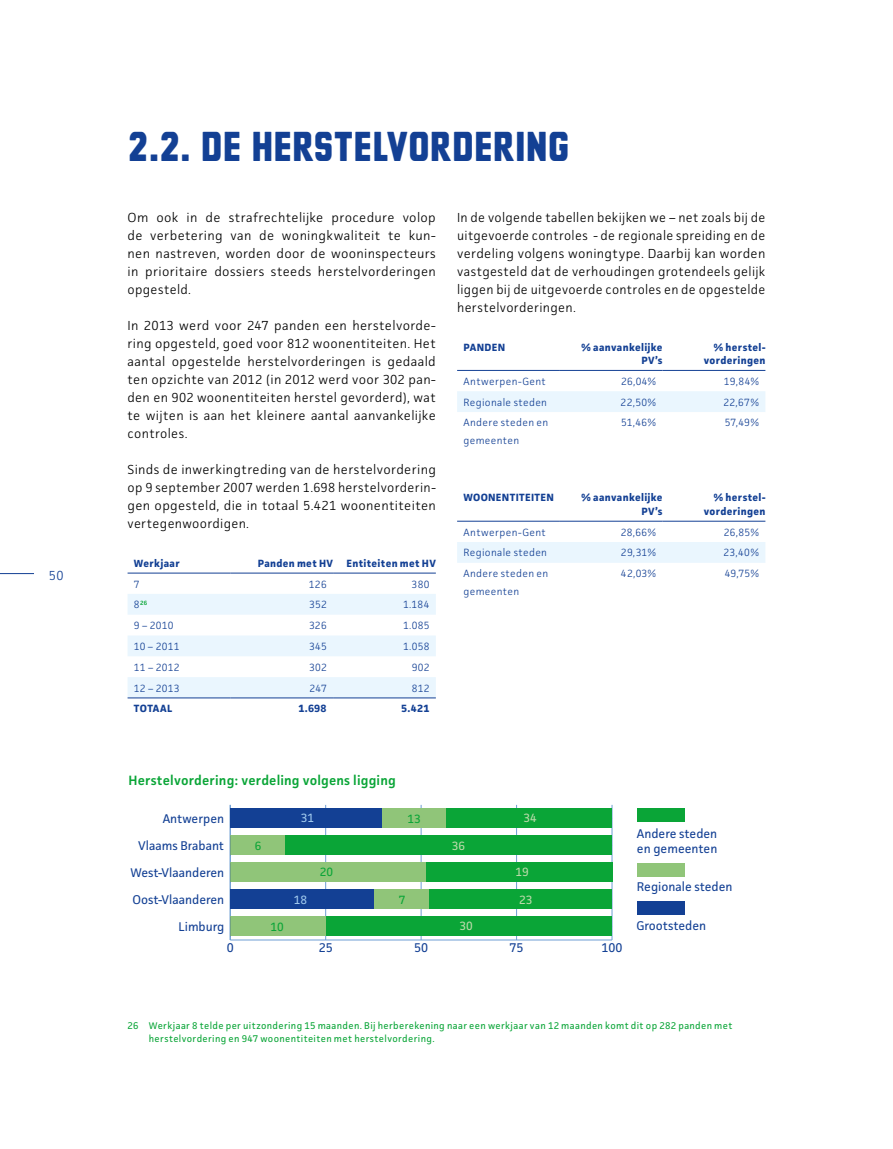
<style>
.page{position:relative;width:893px;height:1149px;background:#fff}
.page>*{position:absolute;margin:0;border:0;box-sizing:border-box;transform-origin:0 0}
.t1{font:700 45px "Berber King Caps";letter-spacing:-.01em;color:#134094}
.t2{font:600 13.5px "Facit";letter-spacing:.01em;color:#0aa537}
.t3{font:300 13.2px/18px "Facit";letter-spacing:.025em;color:#000;text-align:justify}
.t4{font:300 13.2px "Facit";color:#134094}
.t5{font:12.6px/15.1px "Facit";color:#134094}
.t6{font:12px "Facit";color:#bddbab}
.t7{font:12px "Facit";color:#0aa537}
.t8{font:12px "Facit";color:#a2cbee}
.t9{font:300 10.5px/18px "Facit";letter-spacing:.03em;color:#134094}
.t10{font:700 10.5px/13.5px "Facit";letter-spacing:.03em;color:#134094;text-align:right}
.t11{font:9.75px/13.5px "Facit";letter-spacing:.035em;color:#0aa537}
.t12{font:600 6.15px "Facit";color:#0aa537}
.s1{font-weight:300;font-size:10.5px;color:#134094}
</style>
<div class="page">
<svg style="left:128px;top:594px;width:308px;height:103px"></svg>
<hr style="left:128px;top:572px;width:102px;height:1px;background:#134094">
<hr style="left:230px;top:572px;width:103px;height:1px;background:#134094">
<hr style="left:333px;top:572px;width:103px;height:1px;background:#134094">
<hr style="left:128px;top:697px;width:102px;height:1px;background:#134094">
<hr style="left:230px;top:697px;width:103px;height:1px;background:#134094">
<hr style="left:333px;top:697px;width:103px;height:1px;background:#134094">
<div style="left:457px;top:391px;width:308px;height:21px;background:#eaf6fe"></div>
<hr style="left:457px;top:370px;width:103px;height:1px;background:#134094">
<hr style="left:560px;top:370px;width:103px;height:1px;background:#134094">
<hr style="left:663px;top:370px;width:102px;height:1px;background:#134094">
<div style="left:457px;top:542px;width:308px;height:20px;background:#eaf6fe"></div>
<hr style="left:457px;top:520px;width:103px;height:1px;background:#134094">
<hr style="left:560px;top:520px;width:103px;height:1px;background:#134094">
<hr style="left:663px;top:520px;width:102px;height:1px;background:#134094">
<hr style="left:230px;top:939px;width:382px;height:1px;background:#6f9ed4">
<hr style="left:325px;top:804px;width:1px;height:135px;background:#6f9ed4">
<hr style="left:421px;top:804px;width:1px;height:135px;background:#6f9ed4">
<hr style="left:516px;top:804px;width:1px;height:135px;background:#6f9ed4">
<hr style="left:612px;top:804px;width:1px;height:135px;background:#6f9ed4">
<hr style="left:230px;top:804px;width:1px;height:135px;background:#6f9ed4">
<div style="left:637px;top:807px;width:48px;height:14px;background:#0aa537"></div>
<div style="left:326px;top:916px;width:286px;height:19px;background:#0aa537"></div>
<div style="left:429px;top:889px;width:183px;height:19px;background:#0aa537"></div>
<div style="left:426px;top:862px;width:186px;height:19px;background:#0aa537"></div>
<div style="left:285px;top:835px;width:327px;height:19px;background:#0aa537"></div>
<div style="left:446px;top:808px;width:166px;height:19px;background:#0aa537"></div>
<div style="left:637px;top:862px;width:48px;height:14px;background:#90c579"></div>
<div style="left:230px;top:916px;width:96px;height:19px;background:#90c579"></div>
<div style="left:373px;top:889px;width:56px;height:19px;background:#90c579"></div>
<div style="left:230px;top:862px;width:196px;height:19px;background:#90c579"></div>
<div style="left:230px;top:835px;width:55px;height:19px;background:#90c579"></div>
<div style="left:382px;top:808px;width:64px;height:19px;background:#90c579"></div>
<div style="left:637px;top:901px;width:48px;height:13px;background:#134094"></div>
<div style="left:230px;top:889px;width:143px;height:19px;background:#134094"></div>
<div style="left:230px;top:808px;width:152px;height:19px;background:#134094"></div>
<hr style="left:0;top:573px;width:34px;height:1px;background:#134094">
<p class="t4" style="left:49px;top:566px;width:16px">50</p>
<h1 class="t1" style="left:128px;top:124px;width:444px">2.2. DE HERSTELVORDERING</h1>
<p class="t3" style="left:128px;top:208px;width:310px">Om ook in de strafrechtelijke procedure volop de verbetering van de woningkwaliteit te kun&shy;nen nastreven, worden door de wooninspecteurs in prioritaire dossiers steeds herstelvorderingen opgesteld.</p>
<p class="t3" style="left:128px;top:316px;width:310px">In 2013 werd voor 247 panden een herstelvorde&shy;ring opgesteld, goed voor 812 woonentiteiten. Het aantal opgestelde herstelvorderingen is gedaald ten opzichte van 2012 (in 2012 werd voor 302 pan&shy;den en 902 woonentiteiten herstel gevorderd), wat te wijten is aan het kleinere aantal aanvankelijke controles.</p>
<p class="t3" style="left:128px;top:460px;width:310px">Sinds de inwerkingtreding van de herstelvordering op 9 september 2007 werden 1.698 herstelvorderin&shy;gen opgesteld, die in totaal 5.421 woonentiteiten vertegenwoordigen.</p>
<p class="t10" style="left:134px;top:556px;width:47px">Werkjaar</p>
<p class="t10" style="left:258px;top:556px;width:77px">Panden met HV</p>
<p class="t10" style="left:347px;top:556px;width:91px">Entiteiten met HV</p>
<p class="t9" style="left:134px;top:574px;width:7px">7</p>
<p class="t9" style="left:309px;top:574px;width:19px">126</p>
<p class="t9" style="left:412px;top:574px;width:19px">380</p>
<p class="t12" style="left:134px;top:598px;width:15px"><span class="s1">8</span>26</p>
<p class="t9" style="left:309px;top:595px;width:19px">352</p>
<p class="t9" style="left:403px;top:595px;width:28px">1.184</p>
<p class="t9" style="left:134px;top:616px;width:41px">9 – 2010</p>
<p class="t9" style="left:309px;top:616px;width:19px">326</p>
<p class="t9" style="left:403px;top:616px;width:28px">1.085</p>
<p class="t9" style="left:134px;top:637px;width:47px">10 – 2011</p>
<p class="t9" style="left:309px;top:637px;width:19px">345</p>
<p class="t9" style="left:403px;top:637px;width:28px">1.058</p>
<p class="t9" style="left:134px;top:657px;width:47px">11 – 2012</p>
<p class="t9" style="left:309px;top:657px;width:19px">302</p>
<p class="t9" style="left:412px;top:657px;width:19px">902</p>
<p class="t9" style="left:134px;top:678px;width:47px">12 – 2013</p>
<p class="t9" style="left:310px;top:678px;width:19px">247</p>
<p class="t9" style="left:412px;top:678px;width:19px">812</p>
<p class="t10" style="left:134px;top:701px;width:40px">TOTAAL</p>
<p class="t10" style="left:298px;top:701px;width:30px">1.698</p>
<p class="t10" style="left:401px;top:701px;width:30px">5.421</p>
<p class="t3" style="left:457px;top:208px;width:310px">In de volgende tabellen bekijken we – net zoals bij de uitgevoerde controles - de regionale spreiding en de verdeling volgens woningtype. Daarbij kan worden vastgesteld dat de verhoudingen grotendeels gelijk liggen bij de uitgevoerde controles en de opgestelde herstelvorderingen.</p>
<p class="t10" style="left:463px;top:340px;width:43px">PANDEN</p>
<p class="t10" style="left:581px;top:340px;width:83px">% aanvankelijke<br>PV’s</p>
<p class="t10" style="left:704px;top:340px;width:63px">% herstel&shy;vorderingen</p>
<p class="t9" style="left:463px;top:372px;width:84px">Antwerpen-Gent</p>
<p class="t9" style="left:621px;top:372px;width:37px">26,04%</p>
<p class="t9" style="left:724px;top:372px;width:37px">19,84%</p>
<p class="t9" style="left:463px;top:392px;width:85px">Regionale steden</p>
<p class="t9" style="left:621px;top:392px;width:37px">22,50%</p>
<p class="t9" style="left:723px;top:392px;width:37px">22,67%</p>
<p class="t9" style="left:463px;top:413px;width:86px">Andere steden en gemeenten</p>
<p class="t9" style="left:621px;top:413px;width:37px">51,46%</p>
<p class="t9" style="left:725px;top:413px;width:36px">57,49%</p>
<p class="t10" style="left:463px;top:490px;width:92px">WOONENTITEITEN</p>
<p class="t10" style="left:581px;top:490px;width:83px">% aanvankelijke<br>PV’s</p>
<p class="t10" style="left:704px;top:490px;width:63px">% herstel&shy;vorderingen</p>
<p class="t9" style="left:463px;top:522px;width:84px">Antwerpen-Gent</p>
<p class="t9" style="left:621px;top:522px;width:37px">28,66%</p>
<p class="t9" style="left:724px;top:522px;width:37px">26,85%</p>
<p class="t9" style="left:463px;top:543px;width:85px">Regionale steden</p>
<p class="t9" style="left:621px;top:543px;width:37px">29,31%</p>
<p class="t9" style="left:723px;top:543px;width:37px">23,40%</p>
<p class="t9" style="left:463px;top:564px;width:86px">Andere steden en gemeenten</p>
<p class="t9" style="left:621px;top:564px;width:37px">42,03%</p>
<p class="t9" style="left:725px;top:564px;width:36px">49,75%</p>
<p class="t2" style="left:129px;top:771px;width:269px">Herstelvordering: verdeling volgens ligging</p>
<p class="t5" style="left:163px;top:810px;width:63px">Antwerpen</p>
<p class="t8" style="left:301px;top:810px;width:15px">31</p>
<p class="t5" style="left:138px;top:837px;width:88px">Vlaams Brabant</p>
<p class="t5" style="left:131px;top:864px;width:95px">West-Vlaanderen</p>
<p class="t7" style="left:255px;top:838px;width:8px">6</p>
<p class="t7" style="left:320px;top:864px;width:15px">20</p>
<p class="t7" style="left:407px;top:810px;width:15px">13</p>
<p class="t5" style="left:133px;top:891px;width:93px">Oost-Vlaanderen</p>
<p class="t8" style="left:294px;top:892px;width:15px">18</p>
<p class="t7" style="left:399px;top:892px;width:8px">7</p>
<p class="t6" style="left:452px;top:837px;width:15px">36</p>
<p class="t6" style="left:523px;top:810px;width:15px">34</p>
<p class="t6" style="left:515px;top:864px;width:15px">19</p>
<p class="t6" style="left:519px;top:892px;width:15px">23</p>
<p class="t5" style="left:637px;top:825px;width:82px">Andere steden en gemeenten</p>
<p class="t5" style="left:637px;top:878px;width:97px">Regionale steden</p>
<p class="t5" style="left:179px;top:918px;width:47px">Limburg</p>
<p class="t5" style="left:636px;top:917px;width:71px">Grootsteden</p>
<p class="t6" style="left:460px;top:918px;width:15px">30</p>
<p class="t7" style="left:270px;top:918px;width:15px">10</p>
<p class="t5" style="left:227px;top:939px;width:8px">0</p>
<p class="t5" style="left:319px;top:939px;width:15px">25</p>
<p class="t5" style="left:414px;top:939px;width:15px">50</p>
<p class="t5" style="left:510px;top:939px;width:15px">75</p>
<p class="t5" style="left:601px;top:939px;width:22px">100</p>
<p class="t11" style="left:149px;top:1018px;width:585px;text-indent:-21px">26 Werkjaar 8 telde per uitzondering 15 maanden. Bij herberekening naar een werkjaar van 12 maanden komt dit op 282 panden met herstelvordering en 947 woonentiteiten met herstelvordering.</p>
</div>
